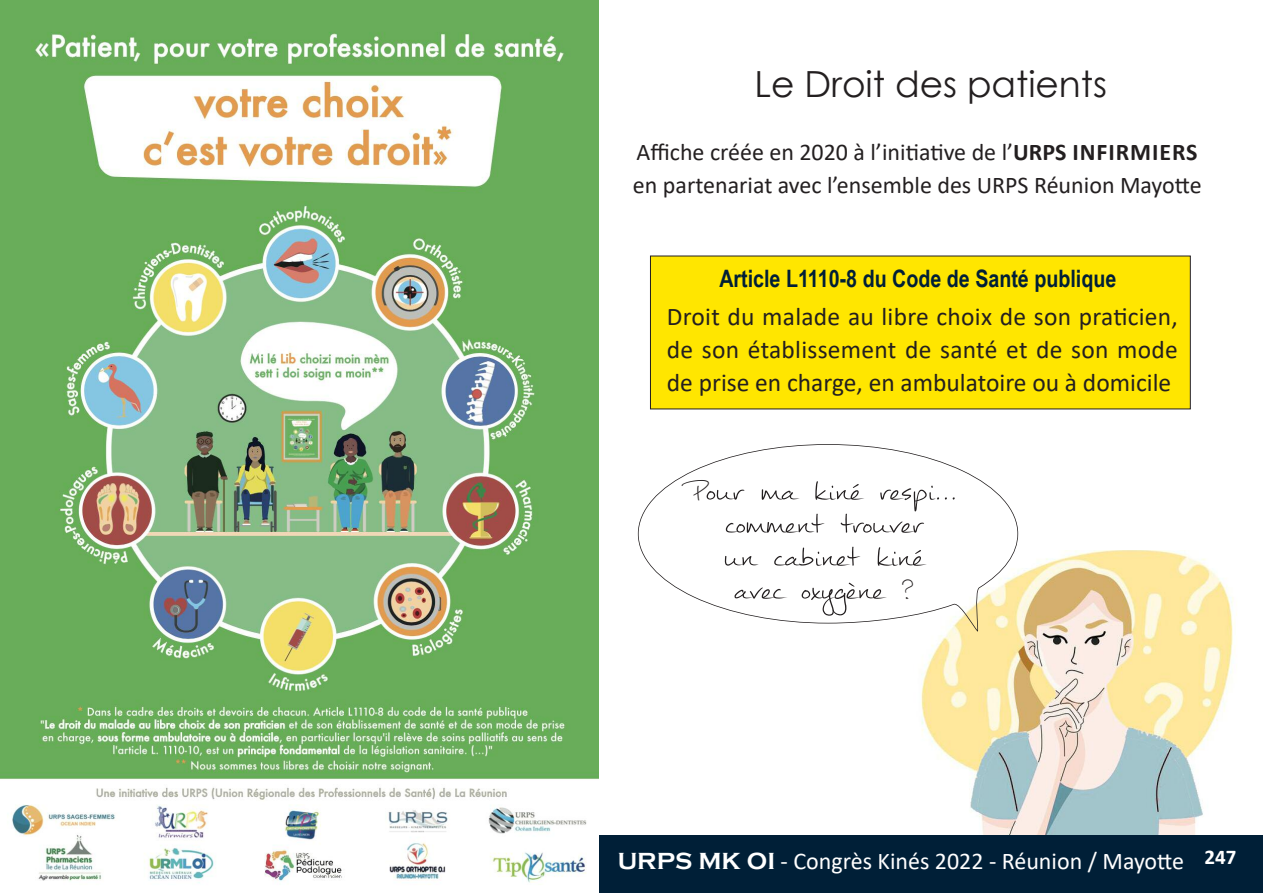
<style>
.page{position:relative;width:1263px;height:893px;background:#fff}
.page>*{position:absolute;margin:0;border:0;box-sizing:border-box;transform-origin:0 0}
.t1{font:60px "Mathilde";color:#231f20}
.t2{font:36px "Century Gothic";color:#231f20}
.t3{font:25.5px/33px "Calibri";color:#231f20;text-align:justify}
.t4{font:24px/33px "Calibri";color:#231f20}
.t5{font:24px "Calibri";color:#fff}
.t6{font:700 24px "Arial Narrow";color:#001f37}
.s1{font-weight:700}
.s2{font-size:45px}
.s3{font-family:"Copperplate Gothic";font-weight:700}
</style>
<div class="page">
<img style="left:913px;top:551px;width:329px;height:285px">
<svg style="left:638px;top:444px;width:380px;height:189px"></svg>
<div style="left:650px;top:256px;width:540px;height:153px;background:#ffe600"></div>
<div style="left:0;top:836px;width:1263px;height:57px;background:#001f37"></div>
<img style="left:0;top:0;width:598px;height:893px">
<h2 class="t2" style="left:754px;top:60px;width:354px">Le Droit des patients</h2>
<p class="t4" style="left:633px;top:138px;width:570px">Affiche créée en 2020 à l’initiative de l’<span class="s1">URPS INFIRmIERS </span>en partenariat avec l’ensemble des URPS Réunion Mayotte</p>
<p class="t6" style="left:719px;top:265px;width:399px">Article L1110-8 du Code de Santé publique</p>
<p class="t3" style="left:667px;top:302px;width:513px">Droit du malade au libre choix de son praticien, de son établissement de santé et de son mode de prise en charge, en ambulatoire ou à domicile</p>
<h1 class="t1" style="left:690px;top:444px;width:269px"><span class="s2">P</span>our ma kiné respi...</h1>
<h1 class="t1" style="left:725px;top:477px;width:199px">comment trouver</h1>
<h1 class="t1" style="left:724px;top:510px;width:201px">un cabinet kiné</h1>
<h1 class="t1" style="left:733px;top:543px;width:182px">avec oxygène <span class="s2">?</span></h1>
<p class="t5" style="left:618px;top:851px;width:620px"><span class="s3">URPS MK OI</span> - Congrès Kinés 2022 - Réunion / Mayotte <sup>247</sup></p>
</div>
